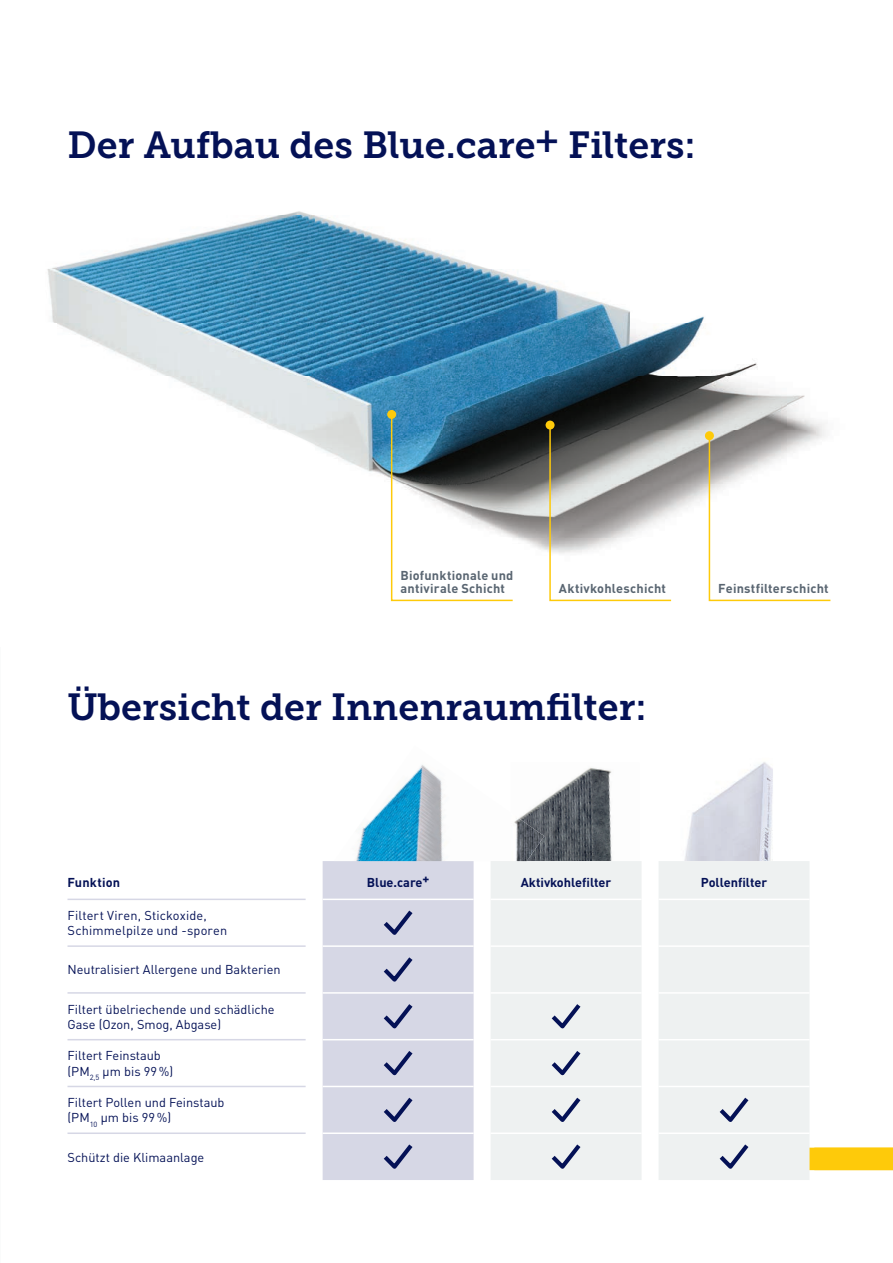
<style>
.page{position:relative;width:893px;height:1263px;background:#fff}
.page>*{position:absolute;margin:0;border:0;box-sizing:border-box;transform-origin:0 0}
.t1{font:37.5px "Museo Slab 700";color:#041156}
.t2{font:12.75px/15.3px "DIN Pro";color:#041156}
.t3{font:700 12.75px/12.8px "DIN Pro";letter-spacing:.015em;color:#596571}
.t4{font:700 12.75px "DIN Pro";color:#041156}
</style>
<div class="page">
<svg style="left:809px;top:1147px;width:84px;height:24px;background:#fdcc17"></svg>
<img style="left:47px;top:211px;width:779px;height:341px">
<img style="left:528px;top:767px;width:84px;height:94px">
<img style="left:684px;top:762px;width:89px;height:99px">
<div style="left:323px;top:861px;width:151px;height:319px;background:#d6d7e5"></div>
<div style="left:491px;top:861px;width:318px;height:319px;background:#eef1f1"></div>
<hr style="left:323px;top:899px;width:151px;height:1px;background:#fff">
<hr style="left:491px;top:899px;width:151px;height:1px;background:#fff">
<hr style="left:659px;top:899px;width:150px;height:1px;background:#fff">
<hr style="left:323px;top:945px;width:151px;height:2px;background:#fff">
<hr style="left:491px;top:945px;width:151px;height:2px;background:#fff">
<hr style="left:659px;top:945px;width:150px;height:2px;background:#fff">
<hr style="left:323px;top:992px;width:151px;height:2px;background:#fff">
<hr style="left:491px;top:992px;width:151px;height:2px;background:#fff">
<hr style="left:659px;top:992px;width:150px;height:2px;background:#fff">
<hr style="left:323px;top:1039px;width:151px;height:1px;background:#fff">
<hr style="left:491px;top:1039px;width:151px;height:1px;background:#fff">
<hr style="left:659px;top:1039px;width:150px;height:1px;background:#fff">
<hr style="left:323px;top:1086px;width:151px;height:1px;background:#fff">
<hr style="left:491px;top:1086px;width:151px;height:1px;background:#fff">
<hr style="left:659px;top:1086px;width:150px;height:1px;background:#fff">
<hr style="left:323px;top:1132px;width:151px;height:2px;background:#fff">
<hr style="left:491px;top:1132px;width:151px;height:2px;background:#fff">
<hr style="left:659px;top:1132px;width:150px;height:2px;background:#fff">
<hr style="left:68px;top:899px;width:238px;height:1px;background:#d6d7e5">
<hr style="left:68px;top:945px;width:238px;height:2px;background:#d6d7e5">
<hr style="left:68px;top:992px;width:238px;height:2px;background:#d6d7e5">
<hr style="left:68px;top:1039px;width:238px;height:1px;background:#d6d7e5">
<hr style="left:68px;top:1086px;width:238px;height:1px;background:#d6d7e5">
<hr style="left:68px;top:1132px;width:238px;height:2px;background:#d6d7e5">
<svg style="left:379px;top:906px;width:38px;height:33px"></svg>
<svg style="left:379px;top:953px;width:38px;height:33px"></svg>
<svg style="left:379px;top:999px;width:38px;height:34px"></svg>
<svg style="left:547px;top:999px;width:38px;height:34px"></svg>
<svg style="left:379px;top:1046px;width:38px;height:33px"></svg>
<svg style="left:547px;top:1046px;width:38px;height:33px"></svg>
<svg style="left:379px;top:1093px;width:38px;height:33px"></svg>
<svg style="left:547px;top:1093px;width:38px;height:33px"></svg>
<svg style="left:715px;top:1093px;width:38px;height:33px"></svg>
<svg style="left:379px;top:1140px;width:38px;height:33px"></svg>
<svg style="left:547px;top:1140px;width:38px;height:33px"></svg>
<svg style="left:715px;top:1140px;width:38px;height:33px"></svg>
<img style="left:355px;top:765px;width:89px;height:96px">
<img style="left:514px;top:812px;width:30px;height:49px">
<img style="left:334px;top:861px;width:140px;height:1px">
<img style="left:491px;top:861px;width:36px;height:1px">
<svg style="left:708px;top:434px;width:123px;height:168px"></svg>
<div style="left:705px;top:431px;width:9px;height:9px;background:#feca0a;border-radius:50%"></div>
<svg style="left:549px;top:424px;width:124px;height:178px"></svg>
<div style="left:546px;top:421px;width:9px;height:9px;background:#feca0a;border-radius:50%"></div>
<svg style="left:390px;top:413px;width:124px;height:189px"></svg>
<div style="left:387px;top:410px;width:9px;height:9px;background:#feca0a;border-radius:50%"></div>
<h1 class="t1" style="left:68px;top:123px;width:630px">Der Aufbau des Blue.care+ Filters:</h1>
<p class="t3" style="left:401px;top:567px;width:114px">Biofunktionale und antivirale Schicht</p>
<p class="t3" style="left:559px;top:580px;width:109px">Aktivkohleschicht</p>
<p class="t3" style="left:718px;top:580px;width:112px">Feinstfilterschicht</p>
<h1 class="t1" style="left:68px;top:686px;width:581px">Übersicht der Innenraumfilter:</h1>
<p class="t4" style="left:68px;top:871px;width:54px">Funktion</p>
<p class="t4" style="left:367px;top:871px;width:64px">Blue.care+</p>
<p class="t4" style="left:521px;top:871px;width:92px">Aktivkohlefilter</p>
<p class="t4" style="left:701px;top:871px;width:68px">Pollenfilter</p>
<p class="t2" style="left:68px;top:906px;width:161px">Filtert Viren, Stickoxide,<br>Schimmelpilze und -sporen</p>
<p class="t2" style="left:68px;top:961px;width:215px">Neutralisiert Allergene und Bakterien</p>
<p class="t2" style="left:68px;top:1000px;width:209px">Filtert übelriechende und schädliche<br>Gase (Ozon, Smog, Abgase)</p>
<p class="t2" style="left:68px;top:1047px;width:107px">Filtert Feinstaub (PM<sub>2,5</sub> μm bis 99 %)</p>
<p class="t2" style="left:68px;top:1093px;width:158px">Filtert Pollen und Feinstaub (PM<sub>10</sub> μm bis 99 %)</p>
<p class="t2" style="left:68px;top:1148px;width:138px">Schützt die Klimaanlage</p>
</div>
